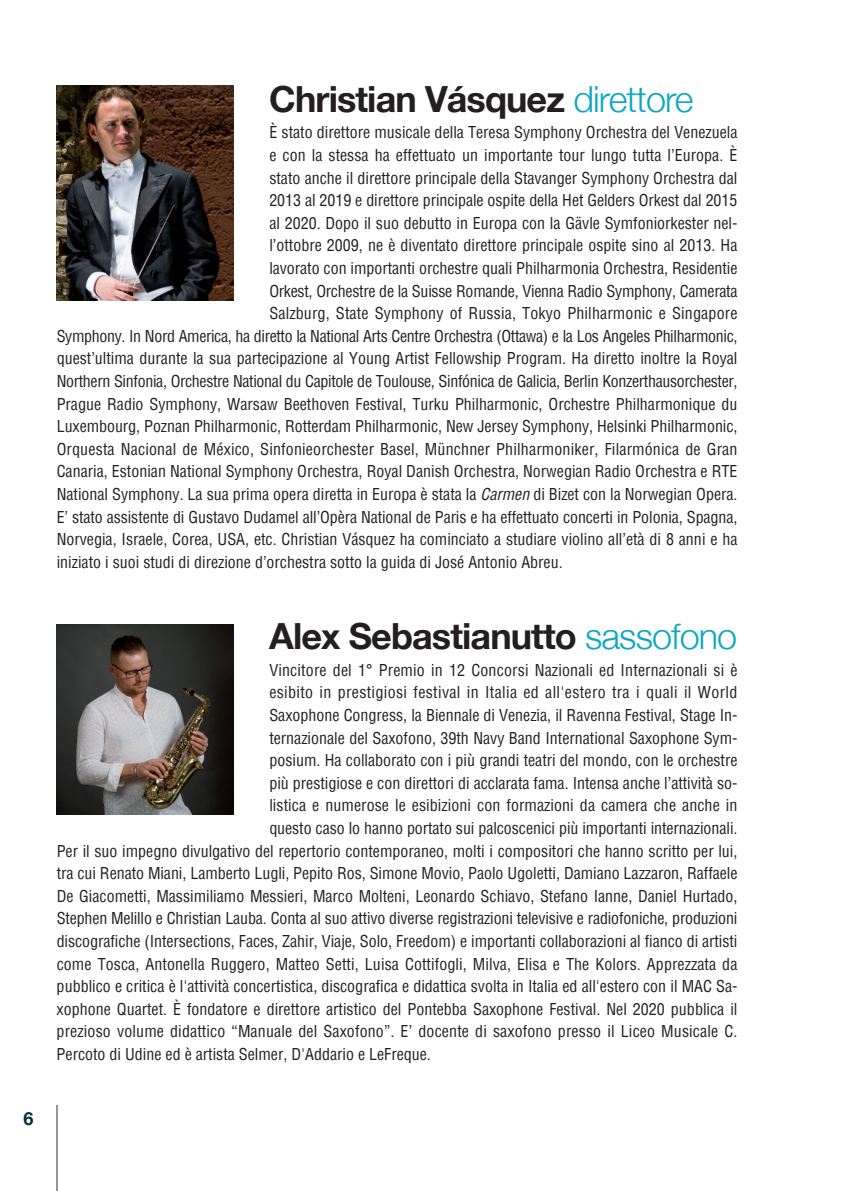
<style>
.page{position:relative;width:851px;height:1191px;background:#fff}
.page>*{position:absolute;margin:0;border:0;box-sizing:border-box;transform-origin:0 0}
.t1{font:700 36px "Helvetica Neue";letter-spacing:-.025em;color:#231f20}
.t2{font:700 18px "Helvetica Neue";color:#00312f}
.t3{font:condensed 16px "Helvetica";color:#231f20}
.t4{font:condensed 16px "Helvetica";letter-spacing:-.02em;color:#231f20}
.t5{font:condensed 16px "Helvetica";letter-spacing:.02em;color:#231f20}
.s1{font-weight:300;color:#0da7c1}
.s2{font-style:italic}
</style>
<div class="page">
<hr style="left:850px;top:0;width:1px;height:1191px;background:#00312f">
<hr style="left:56px;top:1106px;width:1px;height:85px;background:#939598">
<img style="left:57px;top:85px;width:176px;height:216px">
<img style="left:57px;top:624px;width:176px;height:191px">
<p class="t2" style="left:23px;top:1108px;width:12px">6</p>
<h1 class="t1" style="left:269px;top:77px;width:426px">Christian Vásquez <span class="s1">direttore</span></h1>
<p class="t3" style="left:269px;top:122px;width:469px">È stato direttore musicale della Teresa Symphony Orchestra del Venezuela</p>
<p class="t3" style="left:269px;top:145px;width:469px">e con la stessa ha effettuato un importante tour lungo tutta l’Europa. È</p>
<p class="t3" style="left:269px;top:167px;width:469px">stato anche il direttore principale della Stavanger Symphony Orchestra dal</p>
<p class="t3" style="left:269px;top:190px;width:469px">2013 al 2019 e direttore principale ospite della Het Gelders Orkest dal 2015</p>
<p class="t3" style="left:269px;top:212px;width:469px">al 2020. Dopo il suo debutto in Europa con la Gävle Symfoniorkester nel-</p>
<p class="t3" style="left:269px;top:235px;width:469px">l’ottobre 2009, ne è diventato direttore principale ospite sino al 2013. Ha</p>
<p class="t3" style="left:269px;top:258px;width:469px">lavorato con importanti orchestre quali Philharmonia Orchestra, Residentie</p>
<p class="t3" style="left:269px;top:280px;width:469px">Orkest, Orchestre de la Suisse Romande, Vienna Radio Symphony, Camerata</p>
<p class="t3" style="left:269px;top:303px;width:469px">Salzburg, State Symphony of Russia, Tokyo Philharmonic e Singapore</p>
<p class="t4" style="left:57px;top:325px;width:682px">Symphony. In Nord America, ha diretto la National Arts Centre Orchestra (Ottawa) e la Los Angeles Philharmonic,</p>
<p class="t3" style="left:57px;top:348px;width:682px">quest’ultima durante la sua partecipazione al Young Artist Fellowship Program. Ha diretto inoltre la Royal</p>
<p class="t4" style="left:57px;top:371px;width:682px">Northern Sinfonia, Orchestre National du Capitole de Toulouse, Sinfónica de Galicia, Berlin Konzerthausorchester,</p>
<p class="t3" style="left:57px;top:393px;width:682px">Prague Radio Symphony, Warsaw Beethoven Festival, Turku Philharmonic, Orchestre Philharmonique du</p>
<p class="t3" style="left:57px;top:416px;width:682px">Luxembourg, Poznan Philharmonic, Rotterdam Philharmonic, New Jersey Symphony, Helsinki Philharmonic,</p>
<p class="t3" style="left:57px;top:438px;width:682px">Orquesta Nacional de México, Sinfonieorchester Basel, Münchner Philharmoniker, Filarmónica de Gran</p>
<p class="t3" style="left:57px;top:461px;width:682px">Canaria, Estonian National Symphony Orchestra, Royal Danish Orchestra, Norwegian Radio Orchestra e RTE</p>
<p class="t3" style="left:57px;top:484px;width:682px">National Symphony. La sua prima opera diretta in Europa è stata la <span class="s2">Carmen</span> di Bizet con la Norwegian Opera.</p>
<p class="t3" style="left:57px;top:506px;width:682px">E’ stato assistente di Gustavo Dudamel all’Opèra National de Paris e ha effettuato concerti in Polonia, Spagna,</p>
<p class="t3" style="left:57px;top:529px;width:682px">Norvegia, Israele, Corea, USA, etc. Christian Vásquez ha cominciato a studiare violino all’età di 8 anni e ha</p>
<p class="t3" style="left:57px;top:551px;width:507px">iniziato i suoi studi di direzione d’orchestra sotto la guida di José Antonio Abreu.</p>
<h1 class="t1" style="left:269px;top:614px;width:469px">Alex Sebastianutto <span class="s1">sassofono</span></h1>
<p class="t3" style="left:269px;top:659px;width:469px">Vincitore del 1° Premio in 12 Concorsi Nazionali ed Internazionali si è</p>
<p class="t5" style="left:269px;top:682px;width:469px">esibito in prestigiosi festival in Italia ed all'estero tra i quali il World</p>
<p class="t3" style="left:269px;top:704px;width:469px">Saxophone Congress, la Biennale di Venezia, il Ravenna Festival, Stage In-</p>
<p class="t3" style="left:269px;top:727px;width:469px">ternazionale del Saxofono, 39th Navy Band International Saxophone Sym-</p>
<p class="t3" style="left:269px;top:750px;width:469px">posium. Ha collaborato con i più grandi teatri del mondo, con le orchestre</p>
<p class="t3" style="left:269px;top:772px;width:469px">più prestigiose e con direttori di acclarata fama. Intensa anche l’attività so-</p>
<p class="t3" style="left:269px;top:795px;width:469px">listica e numerose le esibizioni con formazioni da camera che anche in</p>
<p class="t3" style="left:269px;top:817px;width:469px">questo caso lo hanno portato sui palcoscenici più importanti internazionali.</p>
<p class="t3" style="left:57px;top:840px;width:682px">Per il suo impegno divulgativo del repertorio contemporaneo, molti i compositori che hanno scritto per lui,</p>
<p class="t3" style="left:57px;top:863px;width:682px">tra cui Renato Miani, Lamberto Lugli, Pepito Ros, Simone Movio, Paolo Ugoletti, Damiano Lazzaron, Raffaele</p>
<p class="t3" style="left:57px;top:885px;width:682px">De Giacometti, Massimiliamo Messieri, Marco Molteni, Leonardo Schiavo, Stefano Ianne, Daniel Hurtado,</p>
<p class="t3" style="left:57px;top:908px;width:682px">Stephen Melillo e Christian Lauba. Conta al suo attivo diverse registrazioni televisive e radiofoniche, produzioni</p>
<p class="t3" style="left:57px;top:930px;width:682px">discografiche (Intersections, Faces, Zahir, Viaje, Solo, Freedom) e importanti collaborazioni al fianco di artisti</p>
<p class="t3" style="left:57px;top:953px;width:682px">come Tosca, Antonella Ruggero, Matteo Setti, Luisa Cottifogli, Milva, Elisa e The Kolors. Apprezzata da</p>
<p class="t3" style="left:57px;top:976px;width:682px">pubblico e critica è l'attività concertistica, discografica e didattica svolta in Italia ed all'estero con il MAC Sa-</p>
<p class="t3" style="left:57px;top:998px;width:682px">xophone Quartet. È fondatore e direttore artistico del Pontebba Saxophone Festival. Nel 2020 pubblica il</p>
<p class="t3" style="left:57px;top:1021px;width:682px">prezioso volume didattico “Manuale del Saxofono”. E’ docente di saxofono presso il Liceo Musicale C.</p>
<p class="t3" style="left:57px;top:1043px;width:376px">Percoto di Udine ed è artista Selmer, D'Addario e LeFreque.</p>
</div>
